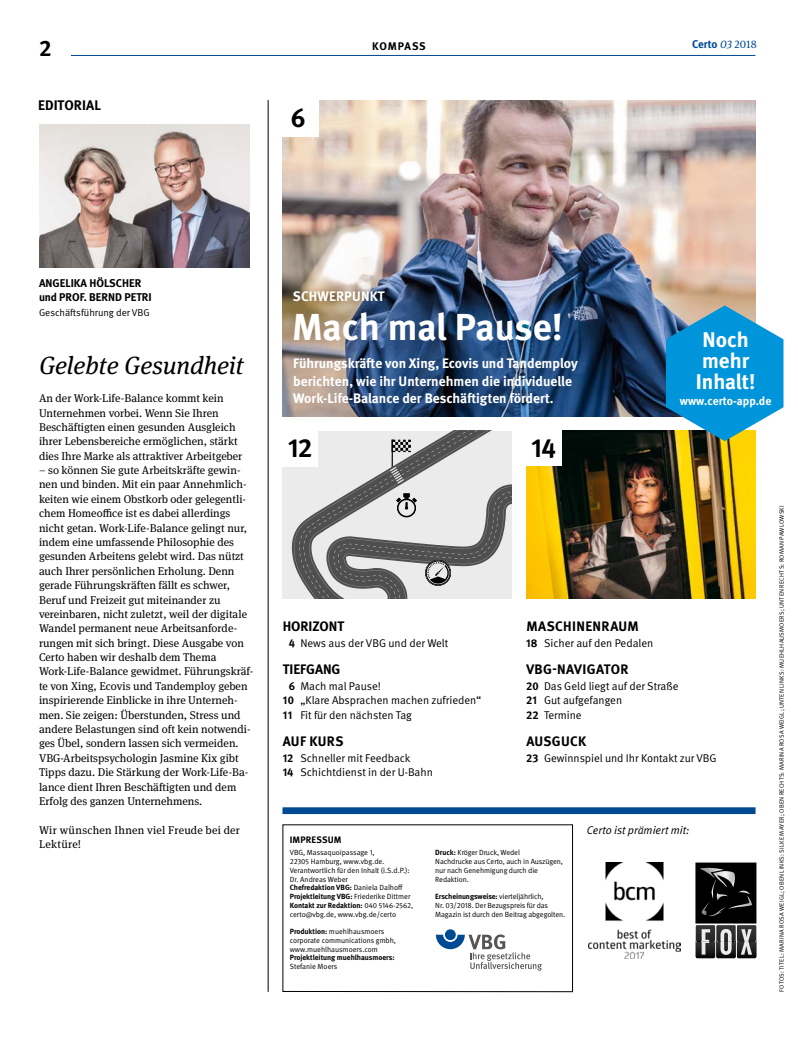
<style>
.page{position:relative;width:798px;height:1053px;background:#fff}
.page>*{position:absolute;margin:0;border:0;box-sizing:border-box;transform-origin:0 0}
.t1{font:700 37.5px "DGUV Meta";letter-spacing:-.005em;color:#fff}
.t2{font:700 26.25px "DGUV Meta";color:#000}
.t3{font:italic 25px "DGUV Meta Serif";color:#000}
.t4{font:700 22.5px "DGUV Meta";color:#000}
.t5{font:700 21.25px/21.2px "DGUV Meta";color:#fff;text-align:center}
.t6{font:700 13.88px "DGUV Meta";letter-spacing:.005em;color:#000}
.t7{font:700 13.75px/17.5px "DGUV Meta";color:#fff}
.t8{font:700 13.75px "DGUV Meta";letter-spacing:.02em;color:#000}
.t9{font:700 13.75px "DGUV Meta";color:#000}
.t10{font:700 11.75px "DGUV Meta";color:#fff}
.t11{font:11.25px/14.4px "DGUV Meta Serif";color:#000}
.t12{font:11.25px/14.4px "DGUV Meta";color:#000}
.t13{font:11.25px/14.4px "DGUV Meta Serif";letter-spacing:.02em;color:#000}
.t14{font:700 11.25px/14.4px "DGUV Meta";color:#000}
.t15{font:italic 11.25px "DGUV Meta";color:#000}
.t16{font:700 11.25px "DGUV Meta";color:#004993}
.t17{font:700 11.12px "DGUV Meta";letter-spacing:.075em;color:#000}
.t18{font:10px "DGUV Meta";color:#000}
.t19{font:700 9.38px "DGUV Meta";letter-spacing:.015em;color:#000}
.t20{font:7.5px/8.8px "DGUV Meta";letter-spacing:-.01em;color:#000}
.t21{font:700 7.5px "DGUV Meta";color:#000}
.t22{font:6.25px "DGUV Meta";letter-spacing:.04em;color:#000}
.s1{font-family:"DGUV Meta Serif";font-weight:400;font-style:italic;font-size:11.12px}
.s2{font-family:"DGUV Meta Serif";font-weight:400;font-size:11.12px}
.s3{font-weight:700}
</style>
<div class="page">
<img style="left:282px;top:100px;width:473px;height:316px">
<img style="left:526px;top:431px;width:229px;height:167px">
<div style="left:282px;top:100px;width:36px;height:36px;background:#fff"></div>
<hr style="left:797px;top:0;width:1px;height:1052px;background:#fff7ed">
<hr style="left:268px;top:100px;width:1px;height:891px;background:#000">
<div style="left:282px;top:807px;width:473px;height:7px;background:#004993"></div>
<div style="left:445px;top:929px;width:10px;height:11px;background:#004993;border-radius:50%"></div>
<svg style="left:435px;top:934px;width:107px;height:36px"></svg>
<svg style="left:695px;top:862px;width:61px;height:96px;background:#343434"></svg>
<img style="left:588px;top:862px;width:92px;height:96px">
<svg style="left:665px;top:305px;width:118px;height:136px;background:#329fcd"></svg>
<img style="left:39px;top:124px;width:210px;height:143px">
<svg style="left:282px;top:431px;width:229px;height:167px;background:#b9b9b9"></svg>
<div style="left:282px;top:431px;width:36px;height:35px;background:#fff"></div>
<div style="left:525px;top:431px;width:36px;height:35px;background:#fff"></div>
<hr style="left:71px;top:55px;width:684px;height:1px;background:#004993">
<h3 class="t4" style="left:39px;top:34px;width:14px">2</h3>
<p class="t17" style="left:372px;top:39px;width:55px">KOMPASS</p>
<p class="t16" style="left:692px;top:38px;width:66px">Certo <span class="s1">03</span> <span class="s2">2018</span></p>
<p class="t6" style="left:38px;top:97px;width:64px">EDITORIAL</p>
<h2 class="t2" style="left:291px;top:102px;width:16px">6</h2>
<p class="t14" style="left:39px;top:276px;width:114px">ANGELIKA HÖLSCHER und PROF. BERND PETRI</p>
<p class="t18" style="left:39px;top:306px;width:112px">Geschäftsführung der VBG</p>
<h3 class="t3" style="left:39px;top:350px;width:206px">Gelebte Gesundheit</h3>
<p class="t11" style="left:39px;top:391px;width:205px">An der Work-Life-Balance kommt kein Unternehmen vorbei. Wenn Sie Ihren Beschäftigten einen gesunden Ausgleich ihrer Lebensbereiche ermöglichen, stärkt dies Ihre Marke als attraktiver Arbeitgeber</p>
<p class="t11" style="left:39px;top:463px;width:216px">– so können Sie gute Arbeitskräfte gewin&shy;nen und binden. Mit ein paar Annehmlich&shy;keiten wie einem Obstkorb oder gelegentli&shy;chem Homeoffice ist es dabei allerdings nicht getan. Work-Life-Balance gelingt nur, indem eine umfassende Philosophie des gesunden Arbeitens gelebt wird. Das nützt auch Ihrer persönlichen Erholung. Denn gerade Führungskräften fällt es schwer, Beruf und Freizeit gut miteinander zu vereinbaren, nicht zuletzt, weil der digitale Wandel permanent neue Arbeitsanforde&shy;rungen mit sich bringt. Diese Ausgabe von Certo haben wir deshalb dem Thema Work-Life-Balance gewidmet. Führungskräf&shy;te von Xing, Ecovis und Tandemploy geben inspirierende Einblicke in ihre Unterneh&shy;men. Sie zeigen: Überstunden, Stress und andere Belastungen sind oft kein notwendi&shy;ges Übel, sondern lassen sich vermeiden.<br>VBG-Arbeitspsychologin Jasmine Kix gibt Tipps dazu. Die Stärkung der Work-Life-Ba&shy;lance dient Ihren Beschäftigten und dem Erfolg des ganzen Unternehmens.</p>
<p class="t13" style="left:39px;top:822px;width:202px">Wir wünschen Ihnen viel Freude bei der<br>Lektüre!</p>
<p class="t7" style="left:293px;top:288px;width:93px">SCHWERPUNKT</p>
<h1 class="t1" style="left:292px;top:304px;width:272px">Mach mal Pause!</h1>
<p class="t7" style="left:293px;top:355px;width:286px">Führungskräfte von Xing, Ecovis und Tandemploy berichten, wie ihr Unternehmen die individuelle<br>Work-Life-Balance der Beschäftigten fördert.</p>
<h2 class="t2" style="left:288px;top:432px;width:26px">12</h2>
<h2 class="t2" style="left:531px;top:432px;width:26px">14</h2>
<h3 class="t5" style="left:695px;top:329px;width:61px">Noch mehr<br>Inhalt!</h3>
<p class="t10" style="left:679px;top:393px;width:93px">www.certo-app.de</p>
<p class="t9" style="left:282px;top:618px;width:63px">HORIZONT</p>
<p class="t12" style="left:289px;top:635px;width:161px"><span class="s3">4</span> News aus der VBG und der Welt</p>
<p class="t9" style="left:282px;top:661px;width:59px">TIEFGANG</p>
<p class="t12" style="left:282px;top:679px;width:200px;text-indent:6px"><span class="s3">6</span> Mach mal Pause!<br><span class="s3">10</span> „Klare Absprachen machen zufrieden“<br><span class="s3">11</span> Fit für den nächsten Tag</p>
<p class="t8" style="left:282px;top:733px;width:62px">AUF KURS</p>
<p class="t12" style="left:282px;top:750px;width:152px"><span class="s3">12</span> Schneller mit Feedback<br><span class="s3">14</span> Schichtdienst in der U-Bahn</p>
<p class="t8" style="left:526px;top:618px;width:114px">MASCHINENRAUM</p>
<p class="t12" style="left:526px;top:635px;width:128px"><span class="s3">18</span> Sicher auf den Pedalen</p>
<p class="t8" style="left:526px;top:661px;width:104px">VBG-NAVIGATOR</p>
<p class="t12" style="left:526px;top:679px;width:154px"><span class="s3">20</span> Das Geld liegt auf der Straße<br><span class="s3">21</span> Gut aufgefangen<br><span class="s3">22</span> Termine</p>
<p class="t8" style="left:526px;top:733px;width:61px">AUSGUCK</p>
<p class="t12" style="left:526px;top:750px;width:192px"><span class="s3">23</span> Gewinnspiel und Ihr Kontakt zur VBG</p>
<p class="t19" style="left:290px;top:833px;width:53px">IMPRESSUM</p>
<p class="t20" style="left:289px;top:848px;width:125px">VBG, Massaquoipassage 1,<br>22305 Hamburg, www.vbg.de.<br>Verantwortlich für den Inhalt (i.S.d.P.):<br>Dr. Andreas Weber<br><span class="s3">Chefredaktion VBG:</span> Daniela Dalhoff <span class="s3">Projektleitung VBG:</span> Friederike Dittmer <span class="s3">Kontakt zur Redaktion:</span> 040 5146-2562, certo@vbg.de, www.vbg.de/certo</p>
<p class="t20" style="left:289px;top:927px;width:108px"><span class="s3">Produktion:</span> muehlhausmoers corporate communications gmbh, www.muehlhausmoers.com</p>
<p class="t21" style="left:289px;top:953px;width:106px">Projektleitung muehlhausmoers:</p>
<p class="t20" style="left:289px;top:962px;width:49px">Stefanie Moers</p>
<p class="t20" style="left:435px;top:848px;width:129px"><span class="s3">Druck:</span> Kröger Druck, Wedel<br>Nachdrucke aus Certo, auch in Auszügen, nur nach Genehmigung durch die<br>Redaktion.</p>
<p class="t20" style="left:435px;top:892px;width:131px"><span class="s3">Erscheinungsweise:</span> vierteljährlich,<br>Nr. 03/2018. Der Bezugspreis für das<br>Magazin ist durch den Beitrag abgegolten.</p>
<p class="t15" style="left:586px;top:823px;width:104px">Certo ist prämiert mit:</p>
<p class="t22" style="left:777px;top:991px;width:488px;rotate:-90deg">FOTOS: TITEL: MARINA ROSA WEIGL; OBEN LINKS: SILKE MAYER; OBEN RECHTS: MARINA ROSA WEIGL; UNTEN LINKS: MUEHLHAUSMOERS; UNTEN RECHTS: ROMAN PAWLOWSKI</p>
</div>
